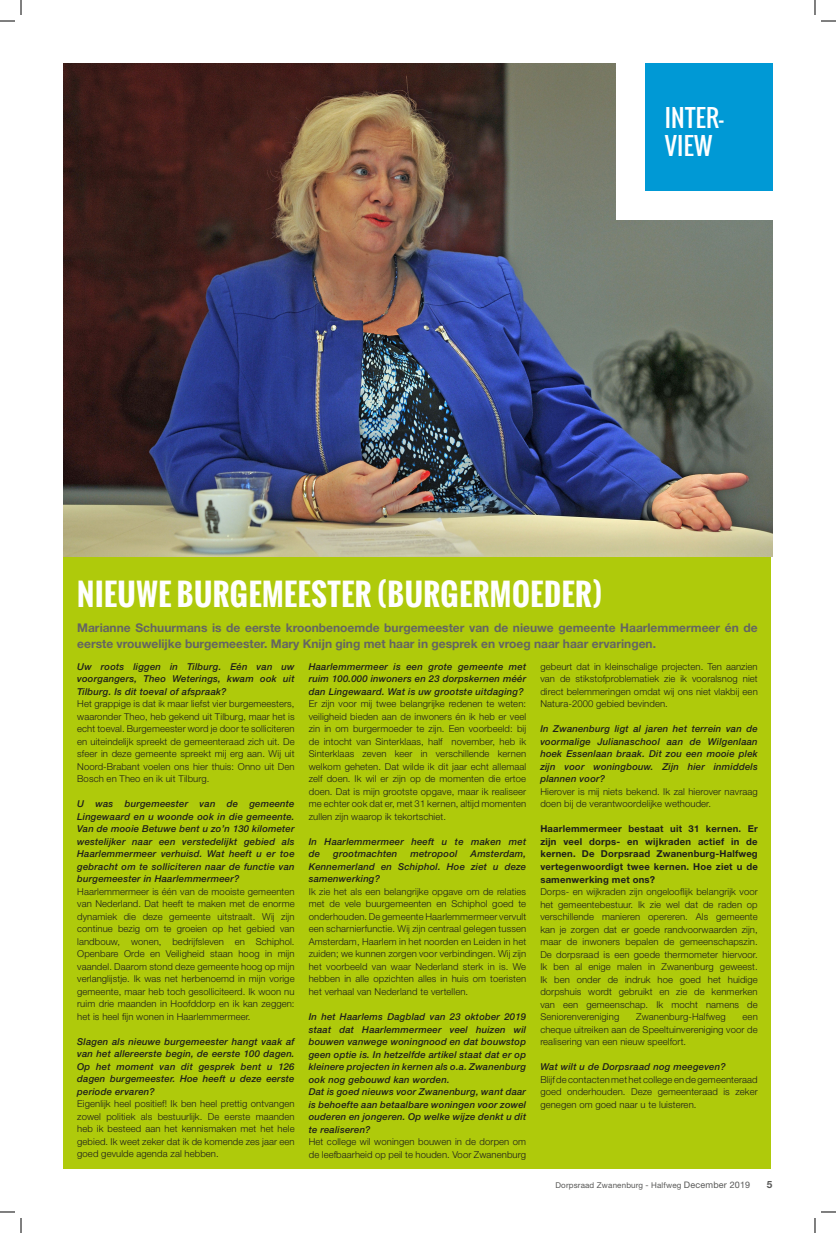
<style>
.page{position:relative;width:836px;height:1233px;background:#fff}
.page>*{position:absolute;margin:0;border:0;box-sizing:border-box;transform-origin:0 0}
.t1{font:700 30px "Oswald";letter-spacing:.02em;color:#fff}
.t2{font:24px/28px "Oswald";letter-spacing:.01em;color:#fff}
.t3{font:700 12px/16px "Helvetica Neue LT Std";color:#646463}
.t4{font:700 10px "Helvetica Neue LT Std";color:#575756}
.t5{font:300 9.5px/12.5px "Helvetica Neue LT Std";letter-spacing:.01em;color:#1d1d1b;text-align:justify}
.t6{font:italic 500 9.5px/12.5px "Helvetica Neue";letter-spacing:.02em;color:#1d1d1b;text-align:justify}
.t7{font:700 9.5px/12.5px "Helvetica Neue LT Std";letter-spacing:.02em;color:#1d1d1b;text-align:justify}
.t8{font:8px "Helvetica Neue LT Std";letter-spacing:.02em;color:#575756}
.s1{font-size:9px}
</style>
<div class="page">
<div style="left:64px;top:64px;width:707px;height:1105px;background:#afca0b"></div>
<img style="left:64px;top:64px;width:708px;height:492px">
<div style="left:616px;top:21px;width:199px;height:198px;background:#fff"></div>
<div style="left:645px;top:64px;width:127px;height:127px;background:#0099d5"></div>
<svg style="left:0;top:1211px;width:15px;height:1px"></svg>
<svg style="left:821px;top:1211px;width:15px;height:1px"></svg>
<svg style="left:0;top:0;width:22px;height:22px"></svg>
<svg style="left:20px;top:1218px;width:2px;height:15px"></svg>
<svg style="left:814px;top:0;width:22px;height:22px"></svg>
<svg style="left:814px;top:1218px;width:2px;height:15px"></svg>
<h2 class="t2" style="left:664px;top:103px;width:61px">INTER-<br>VIEW</h2>
<h1 class="t1" style="left:77px;top:572px;width:527px">NIEUWE BURGEMEESTER (BURGERMOEDER)</h1>
<p class="t3" style="left:77px;top:619px;width:682px">Marianne Schuurmans is de eerste kroonbenoemde burgemeester van de nieuwe gemeente Haarlemmermeer én de eerste vrouwelijke burgemeester. Mary Knijn ging met haar in gesprek en vroeg naar haar ervaringen.</p>
<p class="t6" style="left:77px;top:660px;width:219px">Uw roots liggen in Tilburg. Eén van uw voorgangers, Theo Weterings, kwam ook uit Tilburg. Is dit toeval of afspraak?</p>
<p class="t5" style="left:77px;top:697px;width:219px">Het grappige is dat ik maar liefst vier burgemeesters, waaronder Theo, heb gekend uit Tilburg, maar het is echt toeval. Burgemeester word je door te solliciteren en uiteindelijk spreekt de gemeenteraad zich uit. De sfeer in deze gemeente spreekt mij erg aan. Wij uit Noord-Brabant voelen ons hier thuis: Onno uit Den Bosch en Theo en ik uit Tilburg.</p>
<p class="t6" style="left:77px;top:797px;width:219px">U was burgemeester van de gemeente Lingewaard en u woonde ook in die gemeente.<br>Van de mooie Betuwe bent u zo’n 130 kilometer westelijker naar een verstedelijkt gebied als Haarlemmermeer verhuisd. Wat heeft u er toe gebracht om te solliciteren naar de functie van burgemeester in Haarlemmermeer?</p>
<p class="t5" style="left:77px;top:885px;width:219px">Haarlemmermeer is één van de mooiste gemeenten van Nederland. Dat heeft te maken met de enorme dynamiek die deze gemeente uitstraalt. Wij zijn continue bezig om te groeien op het gebied van landbouw, wonen, bedrijfsleven en Schiphol.<br>Openbare Orde en Veiligheid staan hoog in mijn vaandel. Daarom stond deze gemeente hoog op mijn verlanglijstje. Ik was net herbenoemd in mijn vorige gemeente, maar heb toch gesolliciteerd. Ik woon nu ruim drie maanden in Hoofddorp en ik kan zeggen: het is heel fijn wonen in Haarlemmermeer.</p>
<p class="t6" style="left:77px;top:1035px;width:219px">Slagen als nieuwe burgemeester hangt vaak af van het allereerste begin, de eerste 100 dagen.<br>Op het moment van dit gesprek bent u 126 dagen burgemeester. Hoe heeft u deze eerste periode ervaren?</p>
<p class="t5" style="left:77px;top:1097px;width:219px">Eigenlijk heel positief! Ik ben heel prettig ontvangen zowel politiek als bestuurlijk. De eerste maanden heb ik besteed aan het kennismaken met het hele gebied. Ik weet zeker dat ik de komende zes jaar een goed gevulde agenda zal hebben.</p>
<p class="t6" style="left:309px;top:660px;width:219px">Haarlemmermeer is een grote gemeente met ruim 100.000 inwoners en 23 dorpskernen méér dan Lingewaard. Wat is uw grootste uitdaging?</p>
<p class="t5" style="left:309px;top:697px;width:219px">Er zijn voor mij twee belangrijke redenen te weten: veiligheid bieden aan de inwoners én ik heb er veel zin in om burgermoeder te zijn. Een voorbeeld: bij de intocht van Sinterklaas, half november, heb ik Sinterklaas zeven keer in verschillende kernen welkom geheten. Dat wilde ik dit jaar echt allemaal zelf doen. Ik wil er zijn op de momenten die ertoe doen. Dat is mijn grootste opgave, maar ik realiseer me echter ook dat er, met 31 kernen, altijd momenten zullen zijn waarop ik tekortschiet.</p>
<p class="t6" style="left:309px;top:835px;width:219px">In Haarlemmermeer heeft u te maken met de</p>
<p class="t6" style="left:309px;top:847px;width:219px;text-indent:162px">Amsterdam, Kennemerland en Schiphol. Hoe ziet u deze samenwerking?</p>
<p class="t5" style="left:309px;top:885px;width:219px">Ik zie het als een belangrijke opgave om de relaties met de vele buurgemeenten en Schiphol goed te onderhouden. De gemeente Haarlemmermeer vervult een scharnierfunctie. Wij zijn centraal gelegen tussen Amsterdam, Haarlem in het noorden en Leiden in het zuiden; we kunnen zorgen voor verbindingen. Wij zijn het voorbeeld van waar Nederland sterk in is. We hebben in alle opzichten alles in huis om toeristen het verhaal van Nederland te vertellen.</p>
<p class="t6" style="left:309px;top:1010px;width:219px;text-align:left">In het Haarlems Dagblad van 23 oktober 2019 staat dat Haarlemmermeer veel huizen wil bouwen vanwege woningnood en dat bouwstop geen optie is. In hetzelfde artikel staat dat er op kleinere projecten in kernen als o.a. Zwanenburg ook nog gebouwd kan worden.<br>Dat is goed nieuws voor Zwanenburg, want daar is behoefte aan betaalbare woningen voor zowel ouderen en jongeren. Op welke wijze denkt u dit te realiseren?</p>
<p class="t5" style="left:309px;top:1135px;width:219px">Het college wil woningen bouwen in de dorpen om de leefbaarheid op peil te houden. Voor Zwanenburg</p>
<p class="t6" style="left:333px;top:847px;width:66px">grootmachten</p>
<p class="t6" style="left:410px;top:847px;width:48px">metropool</p>
<p class="t5" style="left:540px;top:660px;width:219px">gebeurt dat in kleinschalige projecten. Ten aanzien van de stikstofproblematiek zie ik vooralsnog niet direct belemmeringen omdat wij ons niet vlakbij een Natura-2000 gebied bevinden.</p>
<p class="t6" style="left:540px;top:722px;width:219px">In Zwanenburg ligt al jaren het terrein van de voormalige Julianaschool aan de Wilgenlaan hoek Essenlaan braak. Dit zou een mooie plek zijn voor woningbouw. Zijn hier inmiddels plannen voor?</p>
<p class="t5" style="left:540px;top:785px;width:219px">Hierover is mij niets bekend. Ik zal hierover navraag doen bij de verantwoordelijke wethouder.</p>
<p class="t7" style="left:540px;top:822px;width:219px">Haarlemmermeer bestaat uit 31 kernen. Er zijn veel dorps- en wijkraden actief in de kernen. De Dorpsraad Zwanenburg-Halfweg vertegenwoordigt twee kernen. Hoe ziet u de samenwerking met ons?</p>
<p class="t5" style="left:540px;top:885px;width:219px">Dorps- en wijkraden zijn ongelooflijk belangrijk voor het gemeentebestuur. Ik zie wel dat de raden op verschillende manieren opereren. Als gemeente kan je zorgen dat er goede randvoorwaarden zijn, maar de inwoners bepalen de gemeenschapszin.<br>De dorpsraad is een goede thermometer hiervoor.<br>Ik ben al enige malen in Zwanenburg geweest.<br>Ik ben onder de indruk hoe goed het huidige dorpshuis wordt gebruikt en zie de kenmerken van een gemeenschap. Ik mocht namens de Seniorenvereniging</p>
<p class="t5" style="left:636px;top:1010px;width:91px">Zwanenburg-Halfweg</p>
<p class="t5" style="left:540px;top:1010px;width:219px;text-indent:202px">een cheque uitreiken aan de Speeltuinvereniging voor de realisering van een nieuw speelfort.</p>
<p class="t6" style="left:540px;top:1060px;width:187px">Wat wilt u de Dorpsraad nog meegeven?</p>
<p class="t5" style="left:540px;top:1072px;width:219px">Blijf de contacten met het college en de gemeenteraad goed onderhouden. Deze gemeenteraad is zeker genegen om goed naar u te luisteren.</p>
<p class="t8" style="left:555px;top:1180px;width:196px">Dorpsraad Zwanenburg - Halfweg <span class="s1">December 2019</span></p>
<p class="t4" style="left:767px;top:1178px;width:7px">5</p>
</div>
